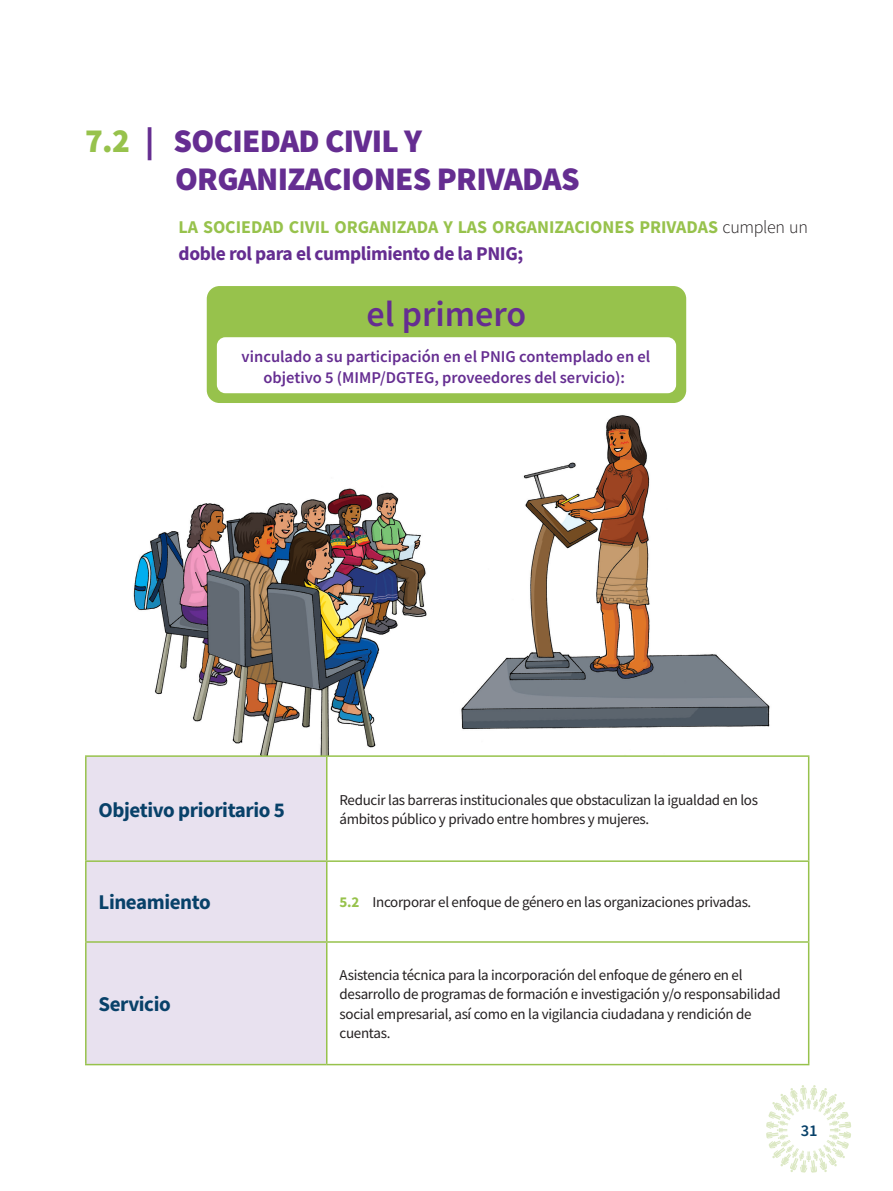
<style>
.page{position:relative;width:893px;height:1191px;background:#fff}
.page>*{position:absolute;margin:0;border:0;box-sizing:border-box;transform-origin:0 0}
.t1{font:600 36px "Source Sans Pro";color:#652d91}
.t2{font:900 33px/37.5px "Source Sans Pro";letter-spacing:-.02em;color:#652d91}
.t3{font:700 21px "Source Sans Pro";letter-spacing:-.02em;color:#084169}
.t4{font:700 19.5px "Source Sans Pro";letter-spacing:-.02em;color:#652d91}
.t5{font:700 18px "Source Sans Pro";color:#97c24c}
.t6{font:600 16.5px/21px "Source Sans Pro";color:#652d91;text-align:center}
.t7{font:600 16.5px "Source Sans Pro";color:#084169}
.t8{font:15px/19.5px "Source Sans Pro";letter-spacing:-.02em;color:#231f20}
.s1{color:#97c24c}
.s2{font-weight:300;color:#231f20}
.s3{font-weight:700;color:#97c24c}
</style>
<div class="page">
<img style="left:133px;top:415px;width:637px;height:340px">
<div style="left:87px;top:757px;width:239px;height:306px;background:#e8e1ef"></div>
<hr style="left:85px;top:755px;width:242px;height:2px;background:#97c24c">
<hr style="left:85px;top:757px;width:2px;height:103px;background:#97c24c">
<hr style="left:327px;top:755px;width:482px;height:2px;background:#97c24c">
<hr style="left:326px;top:757px;width:1px;height:103px;background:#97c24c">
<hr style="left:808px;top:757px;width:1px;height:103px;background:#97c24c">
<hr style="left:85px;top:860px;width:242px;height:2px;background:#97c24c">
<hr style="left:85px;top:862px;width:2px;height:79px;background:#97c24c">
<hr style="left:327px;top:860px;width:482px;height:2px;background:#97c24c">
<hr style="left:326px;top:862px;width:1px;height:79px;background:#97c24c">
<hr style="left:808px;top:862px;width:1px;height:79px;background:#97c24c">
<hr style="left:85px;top:941px;width:242px;height:1px;background:#97c24c">
<hr style="left:85px;top:942px;width:2px;height:121px;background:#97c24c">
<hr style="left:327px;top:941px;width:482px;height:1px;background:#97c24c">
<hr style="left:326px;top:942px;width:1px;height:121px;background:#97c24c">
<hr style="left:808px;top:942px;width:1px;height:121px;background:#97c24c">
<hr style="left:85px;top:1063px;width:242px;height:2px;background:#97c24c">
<hr style="left:327px;top:1063px;width:482px;height:2px;background:#97c24c">
<div style="left:207px;top:286px;width:479px;height:117px;background:#97c24c;border-radius:13px"></div>
<div style="left:217px;top:337px;width:459px;height:56px;background:#fff;border-radius:9px"></div>
<svg style="left:766px;top:1085px;width:85px;height:87px"></svg>
<p class="t2" style="left:175px;top:122px;width:406px;text-indent:-90px"><span class="s1">7.2</span> | SOCIEDAD CIVIL Y<br>ORGANIZACIONES PRIVADAS</p>
<p class="t5" style="left:179px;top:215px;width:631px">LA SOCIEDAD CIVIL ORGANIZADA Y LAS ORGANIZACIONES PRIVADAS <span class="s2">cumplen un</span></p>
<p class="t4" style="left:179px;top:241px;width:346px">doble rol para el cumplimiento de la PNIG;</p>
<p class="t1" style="left:367px;top:290px;width:161px">el primero</p>
<p class="t6" style="left:242px;top:345px;width:410px">vinculado a su participación en el PNIG contemplado en el objetivo 5 (MIMP/DGTEG, proveedores del servicio):</p>
<p class="t3" style="left:99px;top:795px;width:188px">Objetivo prioritario 5</p>
<p class="t8" style="left:339px;top:789px;width:420px">Reducir las barreras institucionales que obstaculizan la igualdad en los ámbitos público y privado entre hombres y mujeres.</p>
<p class="t3" style="left:99px;top:888px;width:114px">Lineamiento</p>
<p class="t8" style="left:339px;top:892px;width:413px"><span class="s3">5.2</span> Incorporar el enfoque de género en las organizaciones privadas.</p>
<p class="t3" style="left:99px;top:990px;width:74px">Servicio</p>
<p class="t8" style="left:339px;top:964px;width:443px">Asistencia técnica para la incorporación del enfoque de género en el desarrollo de programas de formación e investigación y/o responsabilidad social empresarial, así como en la vigilancia ciudadana y rendición de cuentas.</p>
<p class="t7" style="left:801px;top:1120px;width:18px">31</p>
</div>
